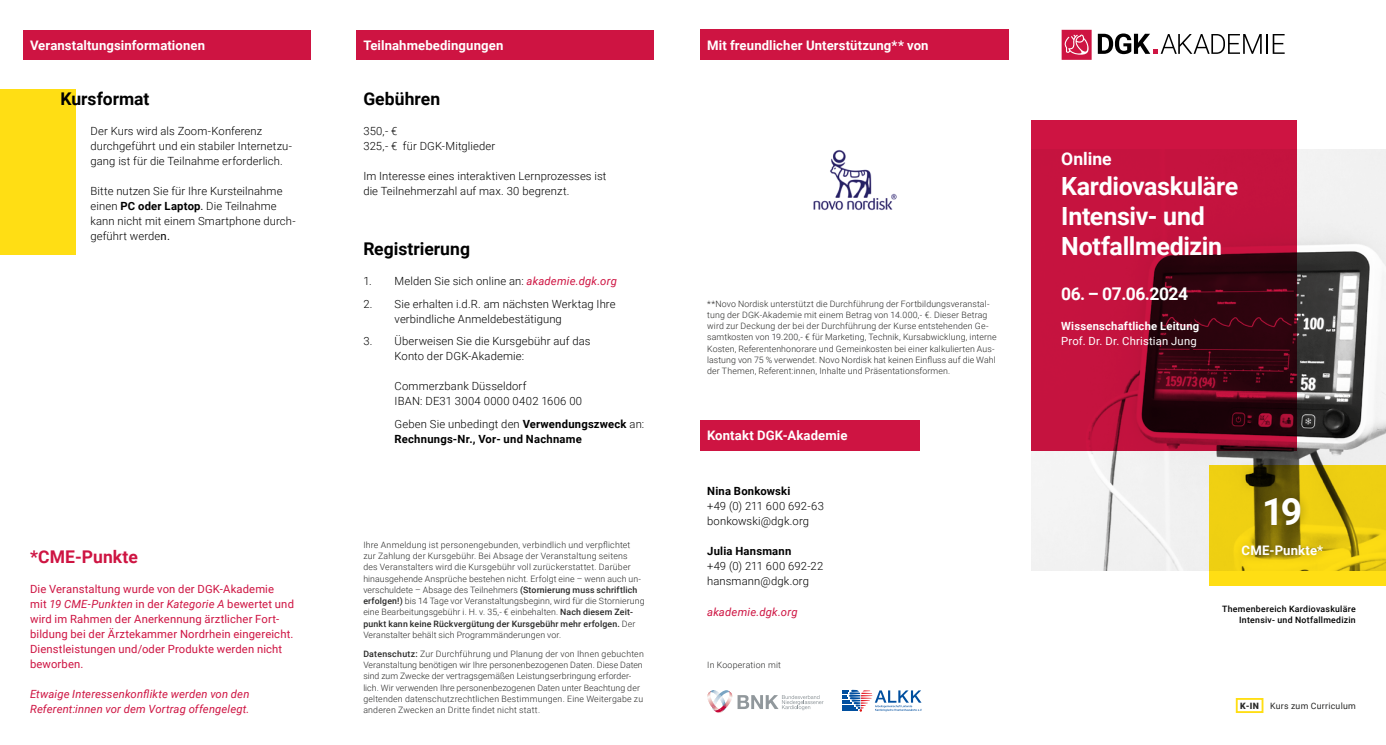
<style>
.page{position:relative;width:1386px;height:745px;background:#fff}
.page>*{position:absolute;margin:0;border:0;box-sizing:border-box;transform-origin:0 0}
.t1{font:700 37.5px "Roboto";color:#fff}
.t2{font:700 25px/30px "Roboto";letter-spacing:-.015em;color:#fff}
.t3{font:700 17.5px "Roboto";color:#000}
.t4{font:700 17.5px "Roboto";letter-spacing:-.03em;color:#fff}
.t5{font:700 17.5px "Roboto";letter-spacing:.005em;color:#ce1442}
.t6{font:700 13.12px "Roboto";letter-spacing:.005em;color:#fff}
.t7{font:300 11.25px/15px "Roboto";letter-spacing:.01em;color:#000}
.t8{font:11.25px/15px "Roboto";letter-spacing:.015em;color:#ce1442}
.t9{font:700 11.25px/15px "Roboto";letter-spacing:.02em;color:#000}
.t10{font:italic 11.25px/15px "Roboto";letter-spacing:.015em;color:#ce1442}
.t11{font:700 11.25px "Roboto";letter-spacing:.015em;color:#fff}
.t12{font:11.25px "Roboto";letter-spacing:.02em;color:#fff}
.t13{font:300 8.75px/11.2px "Roboto";letter-spacing:.015em;color:#282827}
.t14{font:500 8.75px/11.2px "Roboto";letter-spacing:.03em;color:#000;text-align:right}
.t15{font:8.75px "Roboto";letter-spacing:.035em;color:#282827}
.t16{font:900 8.75px "Roboto";color:#282827}
.s1{font-weight:700}
.s2{font-weight:400}
.s3{font-style:italic}
.s4{font-weight:400;font-style:italic;color:#ce1442}
.s5{font-weight:300}
.s6{font-weight:500}
</style>
<div class="page">
<div style="left:356px;top:30px;width:298px;height:29px;background:#ce1442"></div>
<hr style="left:1266px;top:34px;width:2px;height:20px;background:#000">
<svg style="left:1272px;top:34px;width:12px;height:20px"></svg>
<svg style="left:1097px;top:33px;width:164px;height:21px"></svg>
<svg style="left:1061px;top:30px;width:30px;height:30px"></svg>
<div style="left:23px;top:30px;width:287px;height:29px;background:#ce1442"></div>
<svg style="left:1235px;top:698px;width:29px;height:15px"></svg>
<div style="left:0;top:90px;width:76px;height:165px;background:#ffde14"></div>
<svg style="left:707px;top:690px;width:116px;height:23px"></svg>
<svg style="left:842px;top:689px;width:79px;height:22px"></svg>
<div style="left:700px;top:420px;width:220px;height:30px;background:#ce1442"></div>
<div style="left:700px;top:30px;width:308px;height:30px;background:#ce1442"></div>
<img style="left:813px;top:150px;width:84px;height:60px">
<img style="left:1031px;top:150px;width:354px;height:420px">
<svg style="left:1031px;top:120px;width:265px;height:330px;background:#980e30"></svg>
<svg style="left:1208px;top:465px;width:177px;height:120px;background:#dabe13"></svg>
<div style="left:1233px;top:489px;width:98px;height:75px;background:#000;opacity:.25"></div>
<h3 class="t6" style="left:30px;top:36px;width:176px">Veranstaltungsinformationen</h3>
<h3 class="t3" style="left:60px;top:86px;width:91px">Kursformat</h3>
<p class="t7" style="left:90px;top:123px;width:203px">Der Kurs wird als Zoom-Konferenz durchgeführt und ein stabiler Internetzu&shy;gang ist für die Teilnahme erforderlich.</p>
<p class="t7" style="left:90px;top:183px;width:207px">Bitte nutzen Sie für Ihre Kursteilnahme einen <span class="s1">PC oder Laptop</span><span class="s2">.</span> Die Teilnahme kann nicht mit einem Smartphone durch&shy;geführt werde<span class="s2">n.</span></p>
<h3 class="t5" style="left:30px;top:544px;width:109px">*CME-Punkte</h3>
<p class="t8" style="left:30px;top:580px;width:265px">Die Veranstaltung wurde von der DGK-Akademie<br>mit <span class="s3">19 CME-Punkten</span> in der <span class="s3">Kategorie A</span> bewertet und wird im Rahmen der Anerkennung ärztlicher Fort&shy;bildung bei der Ärztekammer Nordrhein eingereicht.<br>Dienstleistungen und/oder Produkte werden nicht beworben.</p>
<p class="t10" style="left:30px;top:685px;width:221px">Etwaige Interessenkonflikte werden von den<br>Referent:innen vor dem Vortrag offengelegt.</p>
<h3 class="t6" style="left:363px;top:36px;width:141px">Teilnahmebedingungen</h3>
<h3 class="t3" style="left:363px;top:86px;width:78px">Gebühren</h3>
<p class="t7" style="left:363px;top:123px;width:133px">350,- €<br>325,- € für DGK-Mitglieder</p>
<p class="t7" style="left:363px;top:168px;width:245px">Im Interesse eines interaktiven Lernprozesses ist die Teilnehmerzahl auf max. 30 begrenzt.</p>
<h3 class="t3" style="left:363px;top:236px;width:108px">Registrierung</h3>
<p class="t7" style="left:363px;top:273px;width:255px">1. Melden Sie sich online an: <span class="s4">akademie.dgk.org</span></p>
<p class="t7" style="left:394px;top:295px;width:222px;text-indent:-31px">2. Sie erhalten i.d.R. am nächsten Werktag Ihre verbindliche Anmeldebestätigung</p>
<p class="t7" style="left:394px;top:333px;width:197px;text-indent:-31px">3. Überweisen Sie die Kursgebühr auf das<br>Konto der DGK-Akademie:</p>
<p class="t7" style="left:394px;top:378px;width:189px">Commerzbank Düsseldorf<br>IBAN: DE31 3004 0000 0402 1606 00</p>
<p class="t9" style="left:394px;top:415px;width:251px"><span class="s5">Geben Sie unbedingt den</span> Verwendungszweck <span class="s5">an:<br></span>Rechnungs-Nr., Vor- und Nachname</p>
<p class="t13" style="left:363px;top:538px;width:283px">Ihre Anmeldung ist personengebunden, verbindlich und verpflichtet zur Zahlung der Kursgebühr. Bei Absage der Veranstaltung seitens<br>des Veranstalters wird die Kursgebühr voll zurückerstattet. Darüber hinausgehende Ansprüche bestehen nicht. Erfolgt eine – wenn auch un&shy;verschuldete – Absage des Teilnehmers <span class="s6">(Stornierung muss schriftlich erfolgen!)</span> bis 14 Tage vor Veranstaltungsbeginn, wird für die Stornierung eine Bearbeitungsgebühr i. H. v. 35,- € einbehalten. <span class="s6">Nach diesem Zeit&shy;punkt kann keine Rückvergütung der Kursgebühr mehr erfolgen.</span> Der Veranstalter behält sich Programmänderungen vor.</p>
<p class="t13" style="left:363px;top:647px;width:282px"><span class="s6">Datenschutz:</span> Zur Durchführung und Planung der von Ihnen gebuchten Veranstaltung benötigen wir Ihre personenbezogenen Daten. Diese Daten sind zum Zwecke der vertragsgemäßen Leistungserbringung erforder&shy;lich. Wir verwenden Ihre personenbezogenen Daten unter Beachtung der geltenden datenschutzrechtlichen Bestimmungen. Eine Weitergabe zu anderen Zwecken an Dritte findet nicht statt.</p>
<h3 class="t6" style="left:707px;top:36px;width:223px">Mit freundlicher Unterstützung** von</h3>
<p class="t13" style="left:707px;top:297px;width:291px">**Novo Nordisk unterstützt die Durchführung der Fortbildungsveranstal&shy;tung der DGK-Akademie mit einem Betrag von 14.000,- €. Dieser Betrag wird zur Deckung der bei der Durchführung der Kurse entstehenden Ge&shy;samtkosten von 19.200,- € für Marketing, Technik, Kursabwicklung, interne Kosten, Referentenhonorare und Gemeinkosten bei einer kalkulierten Aus&shy;lastung von 75 % verwendet. Novo Nordisk hat keinen Einfluss auf die Wahl der Themen, Referent:innen, Inhalte und Präsentationsformen.</p>
<h3 class="t6" style="left:707px;top:426px;width:142px">Kontakt DGK-Akademie</h3>
<p class="t9" style="left:707px;top:483px;width:85px">Nina Bonkowski</p>
<p class="t7" style="left:707px;top:498px;width:118px">+49 (0) 211 600 692-63 bonkowski@dgk.org</p>
<p class="t9" style="left:707px;top:543px;width:86px">Julia Hansmann</p>
<p class="t7" style="left:707px;top:558px;width:118px">+49 (0) 211 600 692-22 hansmann@dgk.org</p>
<p class="t10" style="left:707px;top:603px;width:92px">akademie.dgk.org</p>
<p class="t13" style="left:707px;top:658px;width:75px">In Kooperation mit</p>
<h3 class="t4" style="left:1061px;top:146px;width:52px">Online</h3>
<h2 class="t2" style="left:1061px;top:170px;width:179px">Kardiovaskuläre<br>Intensiv- und<br>Notfallmedizin</h2>
<h3 class="t4" style="left:1061px;top:281px;width:128px">06. – 07.06.2024</h3>
<p class="t11" style="left:1061px;top:318px;width:140px">Wissenschaftliche Leitung</p>
<p class="t12" style="left:1061px;top:333px;width:137px">Prof. Dr. Dr. Christian Jung</p>
<h1 class="t1" style="left:1262px;top:485px;width:42px">19</h1>
<h3 class="t6" style="left:1241px;top:541px;width:83px">CME-Punkte*</h3>
<p class="t14" style="left:1222px;top:602px;width:135px">Themenbereich Kardiovaskuläre<br>Intensiv- und Notfallmedizin</p>
<p class="t16" style="left:1240px;top:699px;width:20px">K-IN</p>
<p class="t15" style="left:1270px;top:699px;width:87px">Kurs zum Curriculum</p>
</div>
